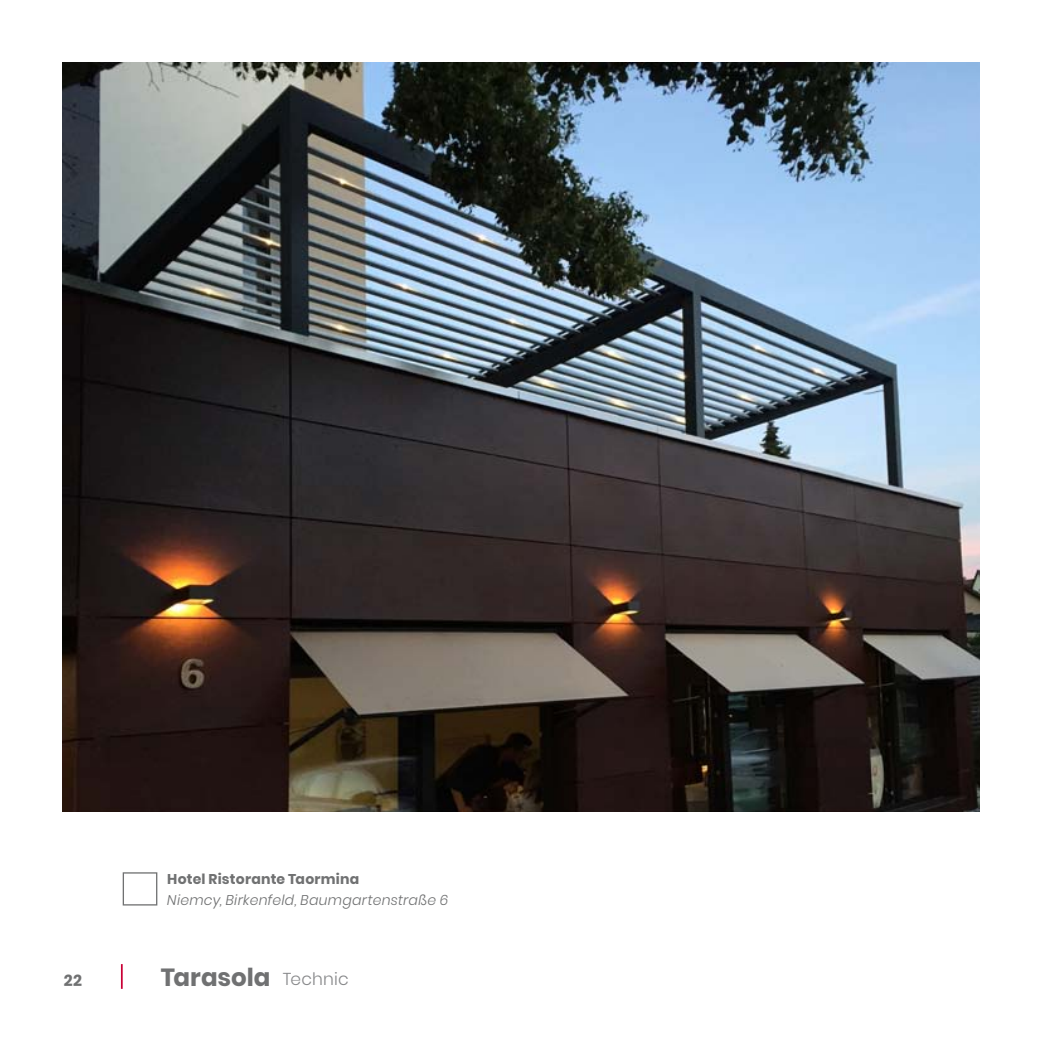
<style>
.page{position:relative;width:1042px;height:1042px;background:#fff}
.page>*{position:absolute;margin:0;border:0;box-sizing:border-box;transform-origin:0 0}
.t1{font:700 24.68px "Poppins";color:#707172}
.t2{font:700 15.92px "Poppins";color:#707172}
.t3{font:italic 300 14.17px "Poppins";letter-spacing:.02em;color:#707172}
.t4{font:700 14.17px "Poppins";letter-spacing:.015em;color:#707172}
.s1{font-weight:300;font-size:17.15px;color:#87888a}
</style>
<div class="page">
<img style="left:62px;top:62px;width:918px;height:749px">
<div style="left:123px;top:872px;width:34px;height:33px;border:1px solid #707172"></div>
<hr style="left:121px;top:964px;width:2px;height:25px;background:#c90036">
<p class="t4" style="left:167px;top:870px;width:194px">Hotel Ristorante Taormina</p>
<p class="t3" style="left:167px;top:891px;width:282px">Niemcy, Birkenfeld, Baumgartenstraße 6</p>
<p class="t2" style="left:64px;top:971px;width:20px">22</p>
<h1 class="t1" style="left:161px;top:963px;width:189px">Tarasola <span class="s1">Technic</span></h1>
</div>
